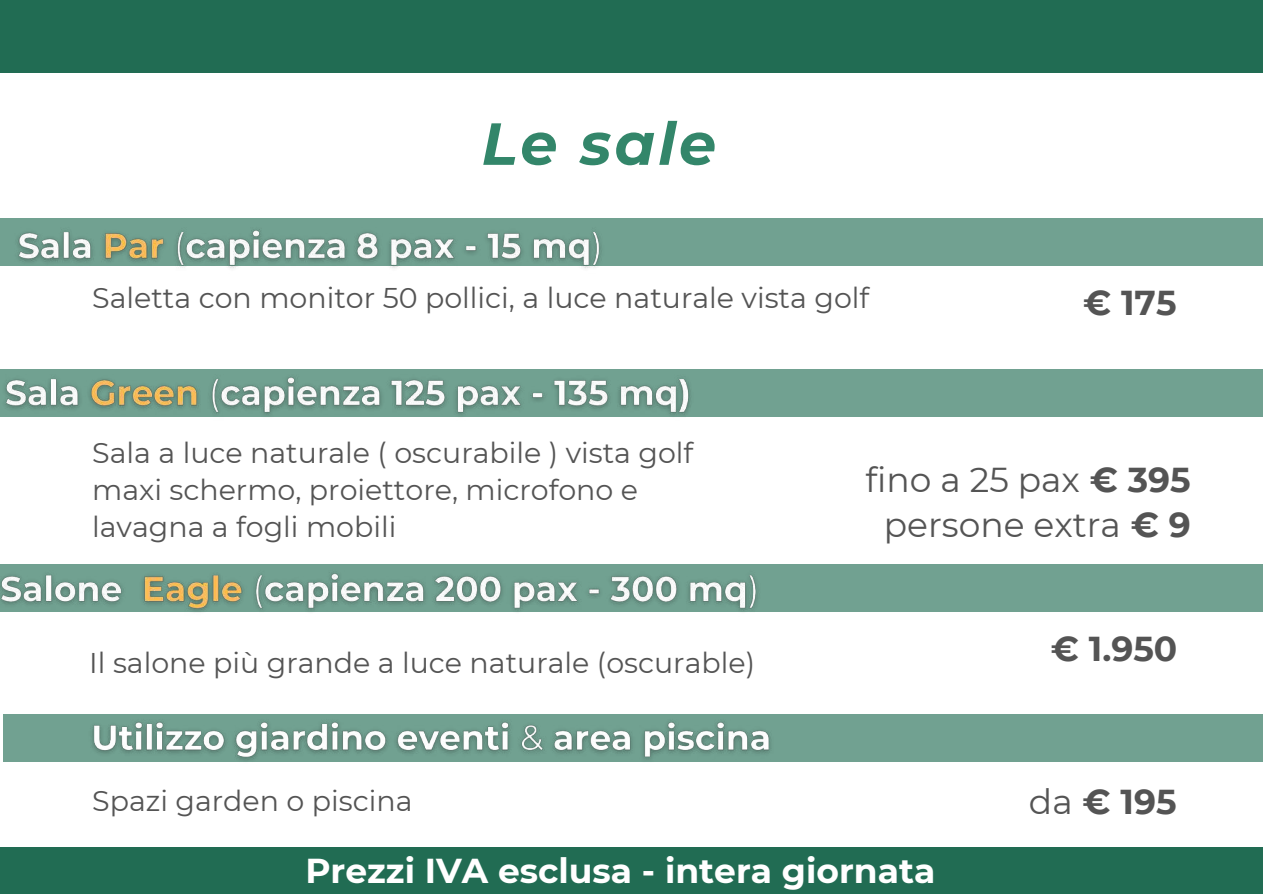
<style>
.page{position:relative;width:1263px;height:894px;background:#fff}
.page>*{position:absolute;margin:0;border:0;box-sizing:border-box;transform-origin:0 0}
.t1{font:italic 700 59.25px "Montserrat";letter-spacing:.05em;color:#33866a}
.t2{font:700 34.5px "Montserrat";color:#fff}
.t3{font:34.5px/45px "Montserrat";color:#545454;text-align:center}
.t4{font:700 34.5px "Montserrat";color:#545454}
.t5{font:28.5px/37.2px "Montserrat";color:#545454}
.s1{font-weight:700}
.s2{font-weight:400}
</style>
<div class="page">
<div style="left:0;top:0;width:1263px;height:72px;background:#216c53"></div>
<div style="left:0;top:847px;width:1263px;height:46px;background:#216c53"></div>
<div style="left:0;top:218px;width:1263px;height:48px;background:#71a191"></div>
<img style="left:17px;top:229px;width:585px;height:40px">
<div style="left:0;top:369px;width:1263px;height:47px;background:#71a191"></div>
<img style="left:0;top:376px;width:698px;height:41px">
<div style="left:0;top:564px;width:1263px;height:48px;background:#71a191"></div>
<img style="left:0;top:573px;width:758px;height:39px">
<div style="left:3px;top:713px;width:1260px;height:48px;background:#71a191"></div>
<img style="left:85px;top:713px;width:693px;height:49px">
<h1 class="t1" style="left:482px;top:107px;width:236px">Le sale</h1>
<p class="t5" style="left:92px;top:279px;width:778px">Saletta con monitor 50 pollici, a luce naturale vista golf</p>
<p class="t4" style="left:1083px;top:281px;width:95px">€ 175</p>
<p class="t5" style="left:92px;top:434px;width:603px">Sala a luce naturale ( oscurabile ) vista golf maxi schermo, proiettore, microfono e lavagna a fogli mobili</p>
<p class="t5" style="left:89px;top:643px;width:667px">Il salone più grande a luce naturale (oscurable)</p>
<p class="t5" style="left:92px;top:782px;width:322px">Spazi garden o piscina</p>
<p class="t3" style="left:865px;top:456px;width:327px">fino a 25 pax <span class="s1">€ 395 </span>persone extra <span class="s1">€ 9</span></p>
<p class="t4" style="left:1051px;top:627px;width:128px">€ 1.950</p>
<p class="t4" style="left:1029px;top:780px;width:149px"><span class="s2">da</span> € 195</p>
<p class="t2" style="left:305px;top:849px;width:631px">Prezzi IVA esclusa - intera giornata</p>
</div>
